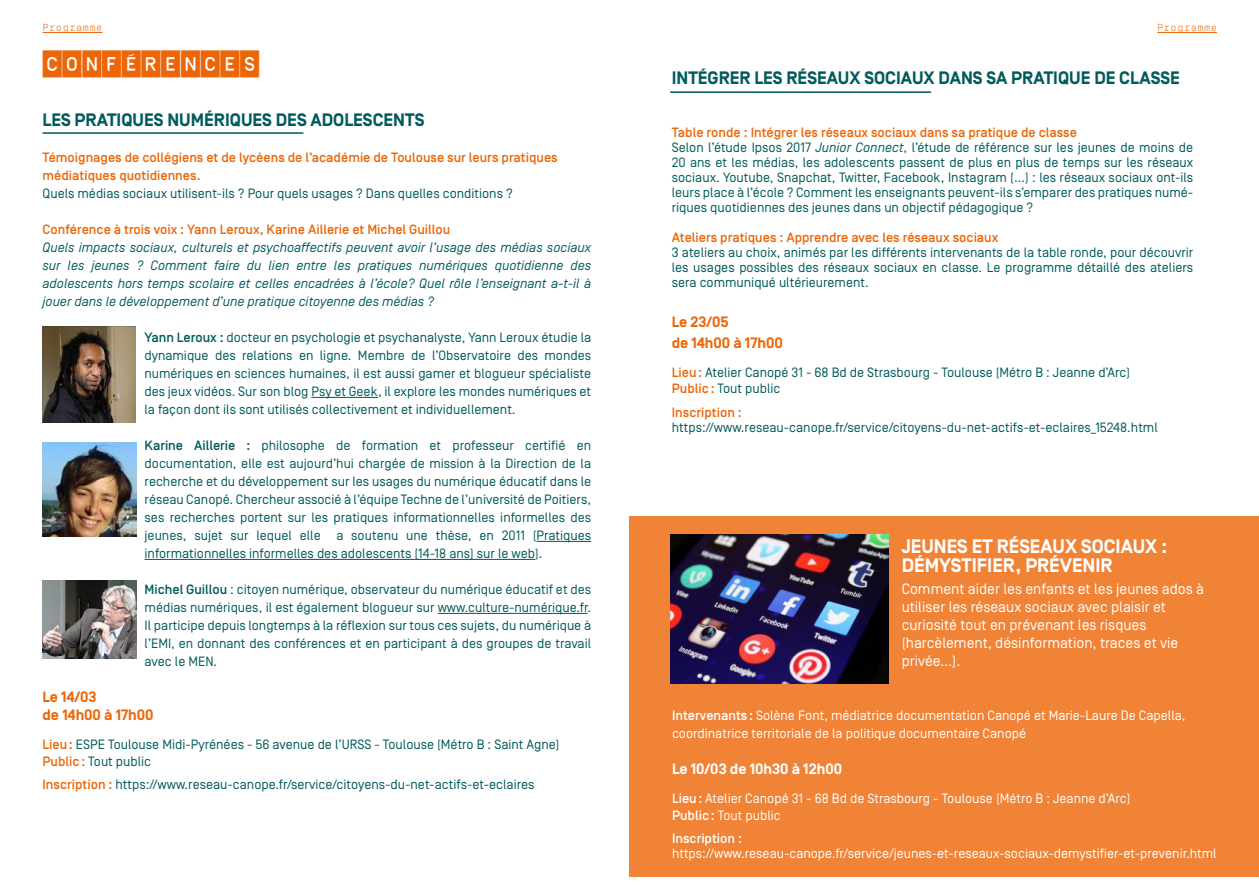
<style>
.page{position:relative;width:1259px;height:893px;background:#fff}
.page>*{position:absolute;margin:0;border:0;box-sizing:border-box;transform-origin:0 0}
.t1{font:500 27px "Simplon CNDP";color:#ec6608}
.t2{font:700 19.5px/19.5px "Simplon BP";color:#fff}
.t3{font:700 18px "Simplon BP";color:#005a5b}
.t4{font:15px/18px "Simplon BP Regular";color:#fff}
.t5{font:700 15px/18px "Simplon BP";color:#ec6608}
.t6{font:700 15px "Simplon BP";color:#fff}
.t7{font:13.5px/18px "Simplon BP Regular";color:#005a5b;text-align:justify}
.t8{font:13.5px/18px "Simplon BP Regular";color:#fff}
.t9{font:italic 13.5px/18px "Simplon BP Regular";color:#005a5b;text-align:justify}
.t10{font:500 13.5px/18px "Simplon BP";color:#ec6608}
.t11{font:500 13.5px "Simplon BP";color:#fff}
.t12{font:300 10.2px "Simplon BP Mono";letter-spacing:.05em;color:#ec6608}
.s1{font-family:"Simplon BP";font-weight:500}
.s2{font-family:"Simplon BP";font-weight:500;color:#ec6608}
.s3{font-style:italic}
</style>
<div class="page">
<div style="left:629px;top:517px;width:630px;height:360px;background:#f08336"></div>
<hr style="left:43px;top:32px;width:59px;height:1px;background:#ec6608">
<hr style="left:1157px;top:32px;width:60px;height:1px;background:#ec6608">
<hr style="left:311px;top:397px;width:67px;height:1px;background:#005a5b">
<hr style="left:536px;top:541px;width:55px;height:1px;background:#005a5b">
<hr style="left:145px;top:559px;width:390px;height:1px;background:#005a5b">
<hr style="left:438px;top:613px;width:149px;height:1px;background:#005a5b">
<hr style="left:670px;top:91px;width:261px;height:2px;background:#005a5b">
<hr style="left:43px;top:132px;width:260px;height:2px;background:#005a5b">
<img style="left:42px;top:327px;width:94px;height:96px">
<img style="left:43px;top:443px;width:93px;height:93px">
<img style="left:670px;top:534px;width:219px;height:150px">
<img style="left:43px;top:581px;width:93px;height:78px">
<p class="t12" style="left:43px;top:21px;width:61px">Programme</p>
<p class="t12" style="left:1157px;top:21px;width:61px">Programme</p>
<h1 class="t1" style="left:43px;top:50px;width:219px">CONFÉRENCES</h1>
<h3 class="t3" style="left:43px;top:109px;width:383px">LES PRATIQUES NUMÉRIQUES DES ADOLESCENTS</h3>
<p class="t10" style="left:43px;top:149px;width:517px">Témoignages de collégiens et de lycéens de l’académie de Toulouse sur leurs pratiques médiatiques quotidiennes.</p>
<p class="t7" style="left:43px;top:184px;width:472px">Quels médias sociaux utilisent-ils ? Pour quels usages ? Dans quelles conditions ?</p>
<p class="t10" style="left:43px;top:221px;width:409px">Conférence à trois voix : Yann Leroux, Karine Aillerie et Michel Guillou</p>
<p class="t9" style="left:43px;top:238px;width:550px">Quels impacts sociaux, culturels et psychoaffectifs peuvent avoir l’usage des médias sociaux sur les jeunes ? Comment faire du lien entre les pratiques numériques quotidienne des adolescents hors temps scolaire et celles encadrées à l’école? Quel rôle l’enseignant a-t-il à jouer dans le développement d’une pratique citoyenne des médias ?</p>
<p class="t7" style="left:144px;top:328px;width:448px"><span class="s1">Yann Leroux :</span> docteur en psychologie et psychanalyste, Yann Leroux étudie la dynamique des relations en ligne. Membre de l’Observatoire des mondes numériques en sciences humaines, il est aussi gamer et blogueur spécialiste des jeux vidéos. Sur son blog Psy et Geek, il explore les mondes numériques et la façon dont ils sont utilisés collectivement et individuellement.</p>
<p class="t7" style="left:145px;top:436px;width:448px"><span class="s1">Karine Aillerie :</span> philosophe de formation et professeur certifié en documentation, elle est aujourd’hui chargée de mission à la Direction de la recherche et du développement sur les usages du numérique éducatif dans le réseau Canopé. Chercheur associé à l’équipe Techne de l’université de Poitiers, ses recherches portent sur les pratiques informationnelles informelles des jeunes, sujet sur lequel elle a soutenu une thèse, en 2011 (Pratiques informationnelles informelles des adolescents (14-18 ans) sur le web).</p>
<p class="t7" style="left:145px;top:580px;width:448px"><span class="s1">Michel Guillou</span> : citoyen numérique, observateur du numérique éducatif et des médias numériques, il est également blogueur sur www.culture-numérique.fr.<br>Il participe depuis longtemps à la réflexion sur tous ces sujets, du numérique à l’EMI, en donnant des conférences et en participant à des groupes de travail avec le MEN.</p>
<p class="t5" style="left:43px;top:688px;width:112px">Le 14/03<br>de 14h00 à 17h00</p>
<p class="t7" style="left:43px;top:736px;width:518px;line-height:16.5px"><span class="s2">Lieu:</span> ESPE Toulouse Midi-Pyrénées - 56 avenue de l’URSS - Toulouse (Métro B : Saint Agne)<br><span class="s2">Public:</span> Tout public</p>
<p class="t7" style="left:43px;top:776px;width:493px"><span class="s2">Inscription :</span> https://www.reseau-canope.fr/service/citoyens-du-net-actifs-et-eclaires</p>
<h3 class="t3" style="left:672px;top:67px;width:509px">INTÉGRER LES RÉSEAUX SOCIAUX DANS SA PRATIQUE DE CLASSE</h3>
<p class="t10" style="left:672px;top:123px;width:407px">Table ronde : Intégrer les réseaux sociaux dans sa pratique de classe</p>
<p class="t7" style="left:672px;top:140px;width:523px;line-height:15px">Selon l’étude Ipsos 2017 <span class="s3">Junior Connect</span>, l’étude de référence sur les jeunes de moins de 20 ans et les médias, les adolescents passent de plus en plus de temps sur les réseaux sociaux. Youtube, Snapchat, Twitter, Facebook, Instagram (...) : les réseaux sociaux ont-ils leurs place à l’école ? Comment les enseignants peuvent-ils s’emparer des pratiques numé&shy;riques quotidiennes des jeunes dans un objectif pédagogique ?</p>
<p class="t10" style="left:672px;top:228px;width:328px">Ateliers pratiques : Apprendre avec les réseaux sociaux</p>
<p class="t7" style="left:672px;top:245px;width:523px;line-height:15px">3 ateliers au choix, animés par les différents intervenants de la table ronde, pour découvrir les usages possibles des réseaux sociaux en classe. Le programme détaillé des ateliers sera communiqué ultérieurement.</p>
<p class="t5" style="left:672px;top:312px;width:112px;line-height:20.7px">Le 23/05<br>de 14h00 à 17h00</p>
<p class="t7" style="left:672px;top:364px;width:460px;line-height:16.5px"><span class="s2">Lieu:</span> Atelier Canopé 31 - 68 Bd de Strasbourg - Toulouse (Métro B : Jeanne d’Arc)<br><span class="s2">Public:</span> Tout public</p>
<p class="t10" style="left:672px;top:403px;width:71px">Inscription :</p>
<p class="t7" style="left:672px;top:418px;width:487px">https://www.reseau-canope.fr/service/citoyens-du-net-actifs-et-eclaires_15248.html</p>
<h2 class="t2" style="left:901px;top:537px;width:267px">JEUNES ET RÉSEAUX SOCIAUX :<br>DÉMYSTIFIER, PRÉVENIR</h2>
<p class="t4" style="left:901px;top:580px;width:304px">Comment aider les enfants et les jeunes ados à utiliser les réseaux sociaux avec plaisir et curiosité tout en prévenant les risques (harcèlement, désinformation, traces et vie privée…).</p>
<p class="t8" style="left:672px;top:706px;width:515px"><span class="s1">Intervenants :</span> Solène Font, médiatrice documentation Canopé et Marie-Laure De Capella, coordinatrice territoriale de la politique documentaire Canopé</p>
<p class="t6" style="left:672px;top:760px;width:172px">Le 10/03 de 10h30 à 12h00</p>
<p class="t8" style="left:672px;top:790px;width:460px;line-height:16.5px"><span class="s1">Lieu:</span> Atelier Canopé 31 - 68 Bd de Strasbourg - Toulouse (Métro B : Jeanne d’Arc)<br><span class="s1">Public:</span> Tout public</p>
<p class="t11" style="left:672px;top:831px;width:71px">Inscription :</p>
<p class="t8" style="left:672px;top:845px;width:546px">https://www.reseau-canope.fr/service/jeunes-et-reseaux-sociaux-demystifier-et-prevenir.html</p>
</div>
